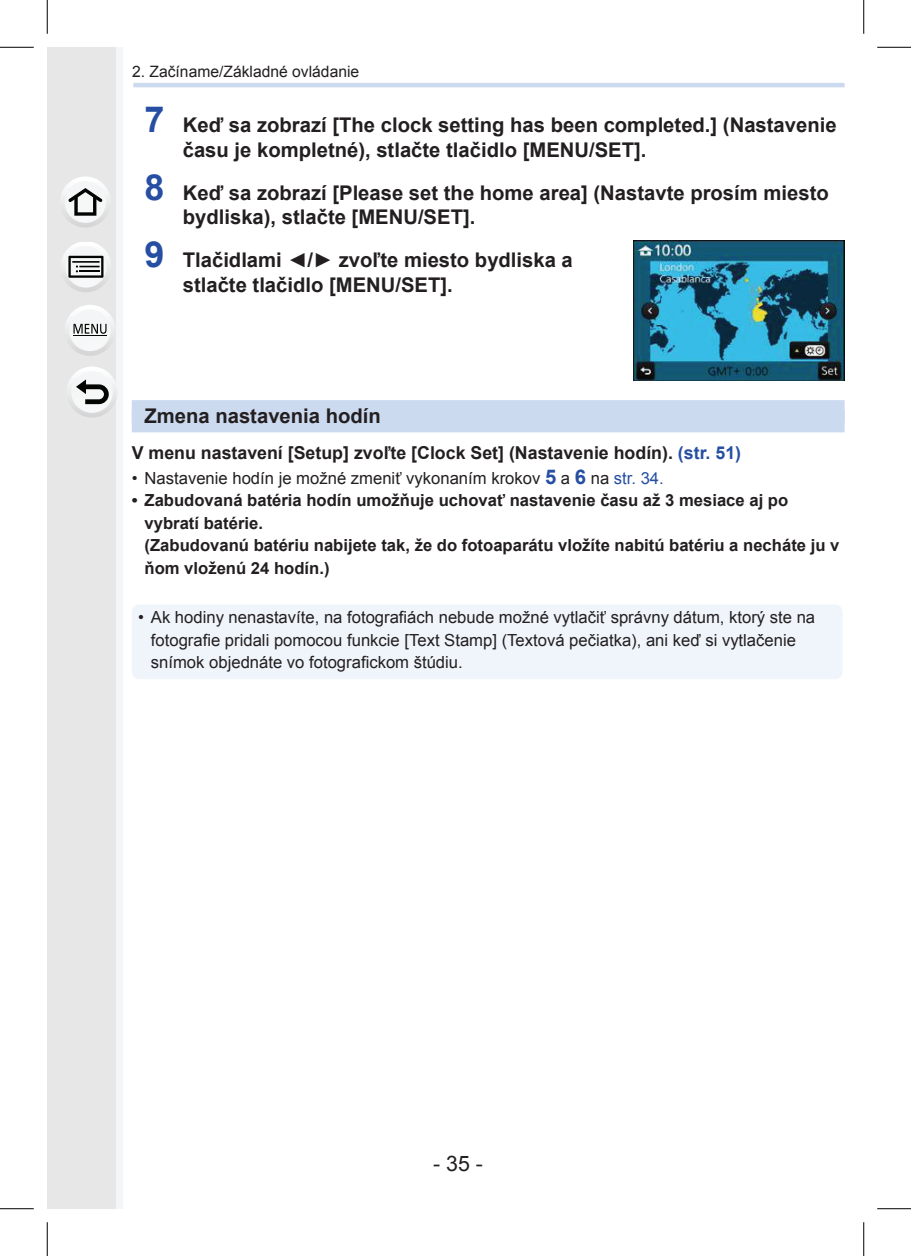
<style>
.page{position:relative;width:911px;height:1256px;background:#fff}
.page>*{position:absolute;margin:0;border:0;box-sizing:border-box;transform-origin:0 0}
.t1{font:21.38px "Arial";color:#231f20}
.Odsadene_2_-_9_bodov{font:700 20.25px/24.3px "Arial";color:#231f20}
.Podnadpis_svetlo_mod{font:700 20.25px "Arial";color:#231f20}
.Základný_text_-_7_9{font:700 17.78px "Arial";color:#231f20}
.Odsadene_2{font:16.65px/22.5px "Arial";color:#231f20}
.Odsadene_2-2{font:700 16.65px/22.5px "Arial";color:#231f20}
.t2{font:15.75px "Arial";color:#231f20}
.s1{font-size:36px;color:#264ea2}
.s2{color:#264ea2}
.s3{font-weight:700;font-size:20.25px;color:#264ea2}
</style>
<div class="page">
<div style="left:47px;top:47px;width:76px;height:1161px;background:#e6e7e6"></div>
<div style="left:116px;top:47px;width:7px;height:1161px;background:#f4f5f6"></div>
<hr style="left:133px;top:83px;width:711px;height:4px;background:#ccdaef">
<svg style="left:60px;top:176px;width:51px;height:51px"></svg>
<div style="left:65px;top:181px;width:41px;height:42px;background:#f5f6f6;border-radius:21px"></div>
<svg style="left:68px;top:188px;width:34px;height:28px"></svg>
<svg style="left:62px;top:242px;width:48px;height:50px"></svg>
<svg style="left:66px;top:305px;width:48px;height:51px"></svg>
<hr style="left:73px;top:335px;width:34px;height:1px;background:#040503">
<svg style="left:67px;top:366px;width:51px;height:51px"></svg>
<div style="left:71px;top:371px;width:42px;height:42px;background:#f4f5f6;border-radius:21px"></div>
<svg style="left:76px;top:379px;width:33px;height:25px"></svg>
<div style="left:132px;top:400px;width:712px;height:22px;background:#ccdaef"></div>
<div style="left:132px;top:410px;width:712px;height:22px;background:#ccdaef"></div>
<div style="left:133px;top:605px;width:708px;height:73px;background:#eff5fb;border-radius:6px"></div>
<div style="left:132px;top:604px;width:710px;height:75px;border:2px solid #eff5fb;border-radius:6px"></div>
<img style="left:634px;top:240px;width:210px;height:141px">
<hr style="left:0;top:47px;width:34px;height:1px;background:#000">
<hr style="left:877px;top:47px;width:34px;height:1px;background:#000">
<hr style="left:0;top:1208px;width:34px;height:1px;background:#000">
<hr style="left:877px;top:1208px;width:34px;height:1px;background:#000">
<hr style="left:47px;top:0;width:1px;height:34px;background:#000">
<hr style="left:47px;top:1222px;width:1px;height:33px;background:#000">
<hr style="left:863px;top:0;width:1px;height:34px;background:#000">
<hr style="left:863px;top:1222px;width:1px;height:33px;background:#000">
<p class="t2" style="left:132px;top:61px;width:229px">2. Začíname/Základné ovládanie</p>
<p class="Odsadene_2_-_9_bodov" style="left:183px;top:114px;width:655px;text-indent:-38px"><span class="s1">7</span> Keď sa zobrazí [The clock setting has been completed.] (Nastavenie času je kompletné), stlačte tlačidlo [MENU/SET].</p>
<p class="Odsadene_2_-_9_bodov" style="left:183px;top:181px;width:647px;text-indent:-38px"><span class="s1">8</span> Keď sa zobrazí [Please set the home area] (Nastavte prosím miesto bydliska), stlačte [MENU/SET].</p>
<p class="Odsadene_2_-_9_bodov" style="left:183px;top:249px;width:392px;text-indent:-38px"><span class="s1">9</span> Tlačidlami ◄/► zvoľte miesto bydliska a stlačte tlačidlo [MENU/SET].</p>
<p class="Podnadpis_svetlo_mod" style="left:145px;top:402px;width:238px">Zmena nastavenia hodín</p>
<p class="Základný_text_-_7_9" style="left:132px;top:440px;width:611px">V menu nastavení [Setup] zvoľte [Clock Set] (Nastavenie hodín). <span class="s2">(str. 51)</span></p>
<p class="Odsadene_2" style="left:132px;top:467px;width:534px">• Nastavenie hodín je možné zmeniť vykonaním krokov <span class="s3">5</span> a <span class="s3">6</span> na <span class="s2">str. 34.</span></p>
<p class="Odsadene_2-2" style="left:145px;top:490px;width:645px;text-indent:-13px">• Zabudovaná batéria hodín umožňuje uchovať nastavenie času až 3 mesiace aj po vybratí batérie.</p>
<p class="Odsadene_2-2" style="left:145px;top:535px;width:696px">(Zabudovanú batériu nabijete tak, že do fotoaparátu vložíte nabitú batériu a necháte ju v ňom vloženú 24 hodín.)</p>
<p class="Odsadene_2" style="left:151px;top:606px;width:666px;text-indent:-13px">• Ak hodiny nenastavíte, na fotografiách nebude možné vytlačiť správny dátum, ktorý ste na fotografie pridali pomocou funkcie [Text Stamp] (Textová pečiatka), ani keď si vytlačenie snímok objednáte vo fotografickom štúdiu.</p>
<p class="t1" style="left:433px;top:1149px;width:51px">- 35 -</p>
</div>
